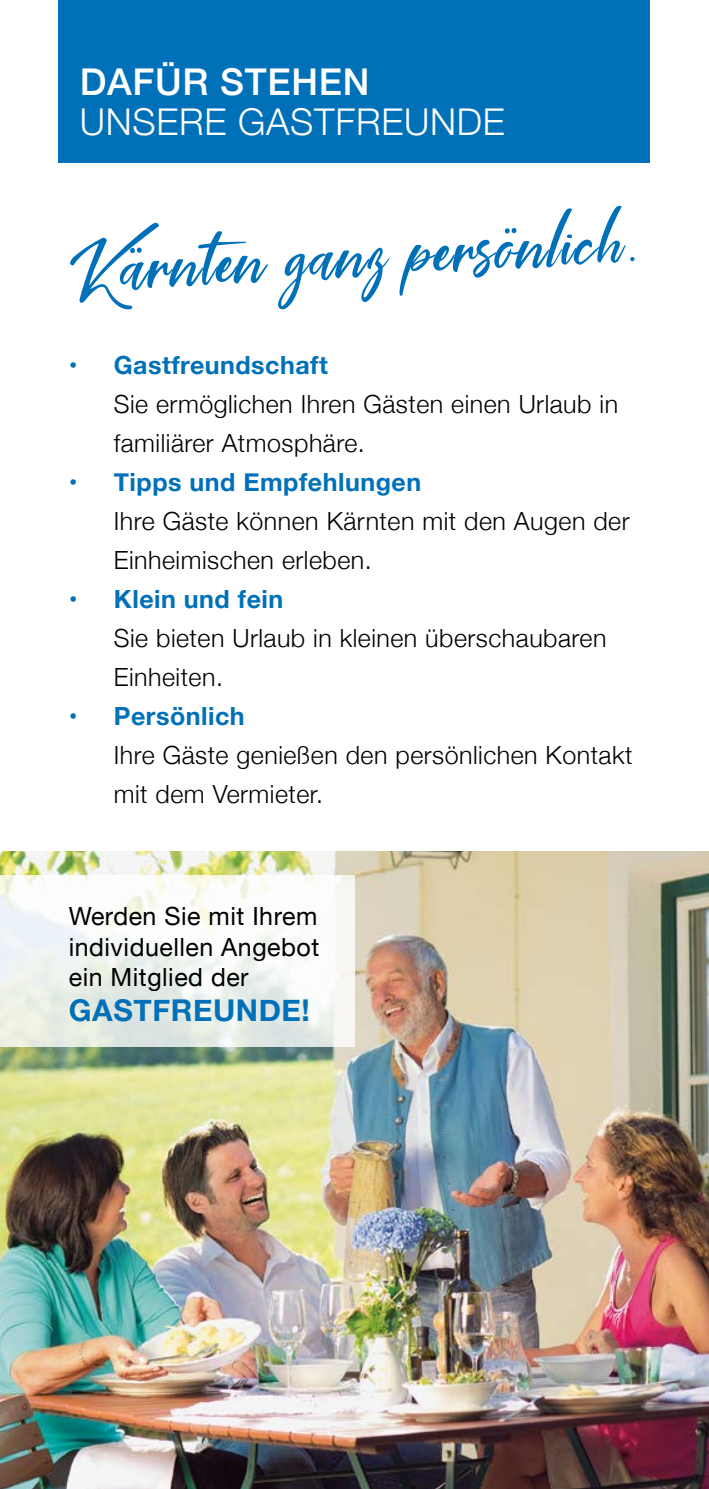
<style>
.page{position:relative;width:709px;height:1489px;background:#fff}
.page>*{position:absolute;margin:0;border:0;box-sizing:border-box;transform-origin:0 0}
.t1{font:94.75px "Coral Pen";color:#0071b9}
.t2{font:300 37px "Helvetica Neue";letter-spacing:.02em;color:#fff}
.t3{font:500 37px "Helvetica Neue";letter-spacing:.02em;color:#fff}
.t4{font:700 30px "Helvetica Neue";letter-spacing:.02em;color:#0071b9}
.t5{font:300 25px/39px "Helvetica Neue";letter-spacing:.02em;color:#000}
.t6{font:700 25px "Helvetica Neue";letter-spacing:.02em;color:#0071b9}
.t7{font:25px/30.2px "Helvetica Neue";letter-spacing:.02em;color:#000;text-align:justify}
</style>
<div class="page">
<img style="left:0;top:851px;width:709px;height:637px">
<svg style="left:0;top:875px;width:354px;height:171px"></svg>
<div style="left:59px;top:0;width:591px;height:163px;background:#0071b9"></div>
<h2 class="t3" style="left:80px;top:52px;width:291px">DAFÜR STEHEN</h2>
<h2 class="t2" style="left:80px;top:92px;width:426px">UNSERE GASTFREUNDE</h2>
<h1 class="t1" style="left:68px;top:213px;width:569px;rotate:-3deg">Kärnten ganz persönlich.</h1>
<p class="t6" style="left:69px;top:345px;width:260px">• Gastfreundschaft</p>
<p class="t5" style="left:114px;top:382px;width:506px">Sie ermöglichen Ihren Gästen einen Urlaub in familiärer Atmosphäre.</p>
<p class="t6" style="left:69px;top:462px;width:354px">• Tipps und Empfehlungen</p>
<p class="t5" style="left:114px;top:499px;width:517px">Ihre Gäste können Kärnten mit den Augen der<br>Einheimischen erleben.</p>
<p class="t6" style="left:69px;top:579px;width:216px">• Klein und fein</p>
<p class="t5" style="left:114px;top:616px;width:494px">Sie bieten Urlaub in kleinen überschaubaren<br>Einheiten.</p>
<p class="t6" style="left:69px;top:696px;width:177px">• Persönlich</p>
<p class="t5" style="left:114px;top:733px;width:520px">Ihre Gäste genießen den persönlichen Kontakt mit dem Vermieter.</p>
<p class="t7" style="left:69px;top:902px;width:252px">Werden Sie mit Ihrem individuellen Angebot ein Mitglied der</p>
<p class="t4" style="left:69px;top:986px;width:243px">GASTFREUNDE!</p>
</div>
